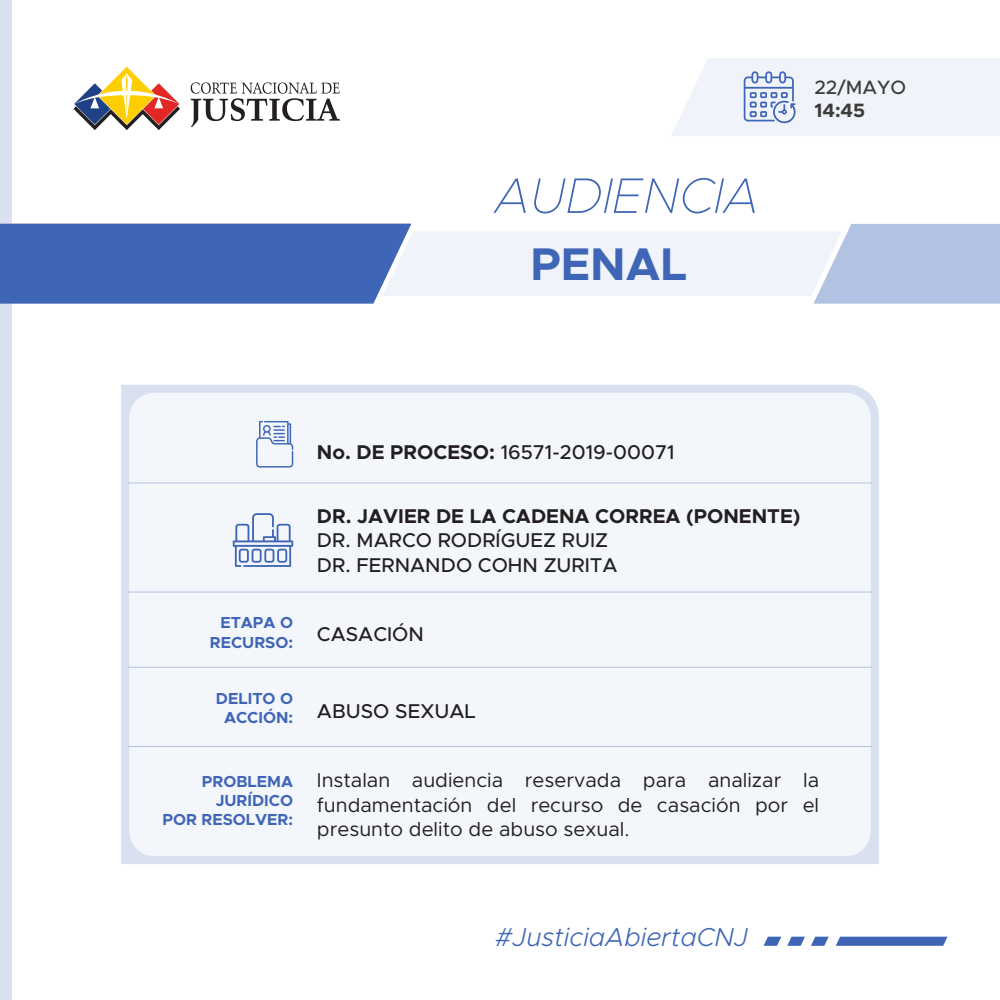
<style>
.page{position:relative;width:1000px;height:1000px;background:#fff}
.page>*{position:absolute;margin:0;border:0;box-sizing:border-box;transform-origin:0 0}
.t1{font:italic 100 50.2px "Metropolis";color:#3f66b6}
.t2{font:700 46px "Metropolis";color:#3f66b6}
.t3{font:italic 300 26px "Metropolis";color:#3f66b6}
.t4{font:20px/24px "Metropolis";color:#231f20;text-align:justify}
.t5{font:500 20px/24px "Metropolis";color:#231f20}
.t6{font:700 20px "Metropolis";color:#231f20}
.t7{font:500 19.4px "Metropolis";color:#3c3c3b}
.t8{font:700 19.4px "Metropolis";color:#3c3c3b}
.t9{font:700 16px/19.2px "Metropolis";color:#3f66b6;text-align:right}
.s1{font-weight:700}
</style>
<div class="page">
<div style="left:0;top:0;width:12px;height:1000px;background:#d9e0f0"></div>
<svg style="left:836px;top:937px;width:112px;height:9px"></svg>
<svg style="left:811px;top:937px;width:18px;height:9px"></svg>
<svg style="left:787px;top:937px;width:18px;height:9px"></svg>
<svg style="left:764px;top:937px;width:17px;height:9px"></svg>
<svg style="left:0;top:223px;width:1000px;height:81px"></svg>
<div style="left:121px;top:385px;width:758px;height:479px;background:#d9e0f0"></div>
<div style="left:129px;top:393px;width:742px;height:463px;background:#f3f6fb;border-radius:25px"></div>
<svg style="left:256px;top:421px;width:37px;height:47px"></svg>
<hr style="left:128px;top:483px;width:744px;height:1px;background:#b2c2e2">
<hr style="left:128px;top:592px;width:744px;height:1px;background:#b2c2e2">
<hr style="left:128px;top:667px;width:744px;height:1px;background:#b2c2e2">
<hr style="left:128px;top:746px;width:744px;height:1px;background:#b2c2e2">
<svg style="left:233px;top:513px;width:60px;height:54px"></svg>
<svg style="left:191px;top:82px;width:149px;height:45px"></svg>
<svg style="left:73px;top:66px;width:107px;height:64px"></svg>
<svg style="left:671px;top:58px;width:329px;height:78px"></svg>
<h1 class="t1" style="left:495px;top:164px;width:266px">AUDIENCIA</h1>
<h2 class="t2" style="left:530px;top:235px;width:158px">PENAL</h2>
<p class="t7" style="left:814px;top:75px;width:93px">22/MAYO</p>
<p class="t8" style="left:814px;top:98px;width:52px">14:45</p>
<p class="t9" style="left:210px;top:613px;width:85px">ETAPA O<br>RECURSO:</p>
<p class="t9" style="left:216px;top:688px;width:79px;text-align:center">DELITO O<br>ACCIÓN:</p>
<p class="t9" style="left:163px;top:772px;width:132px">PROBLEMA<br>JURÍDICO<br>POR RESOLVER:</p>
<p class="t5" style="left:317px;top:440px;width:359px"><span class="s1">No. DE PROCESO:</span> 16571-2019-00071</p>
<p class="t6" style="left:317px;top:504px;width:485px">DR. JAVIER DE LA CADENA CORREA (PONENTE)</p>
<p class="t5" style="left:317px;top:529px;width:302px">DR. MARCO RODRÍGUEZ RUIZ<br>DR. FERNANDO COHN ZURITA</p>
<p class="t5" style="left:317px;top:622px;width:108px">CASACIÓN</p>
<p class="t5" style="left:317px;top:699px;width:160px">ABUSO SEXUAL</p>
<p class="t4" style="left:317px;top:769px;width:504px">Instalan audiencia reservada para analizar la fundamentación del recurso de casación por el presunto delito de abuso sexual.</p>
<h3 class="t3" style="left:495px;top:921px;width:255px">#JusticiaAbiertaCNJ</h3>
</div>
